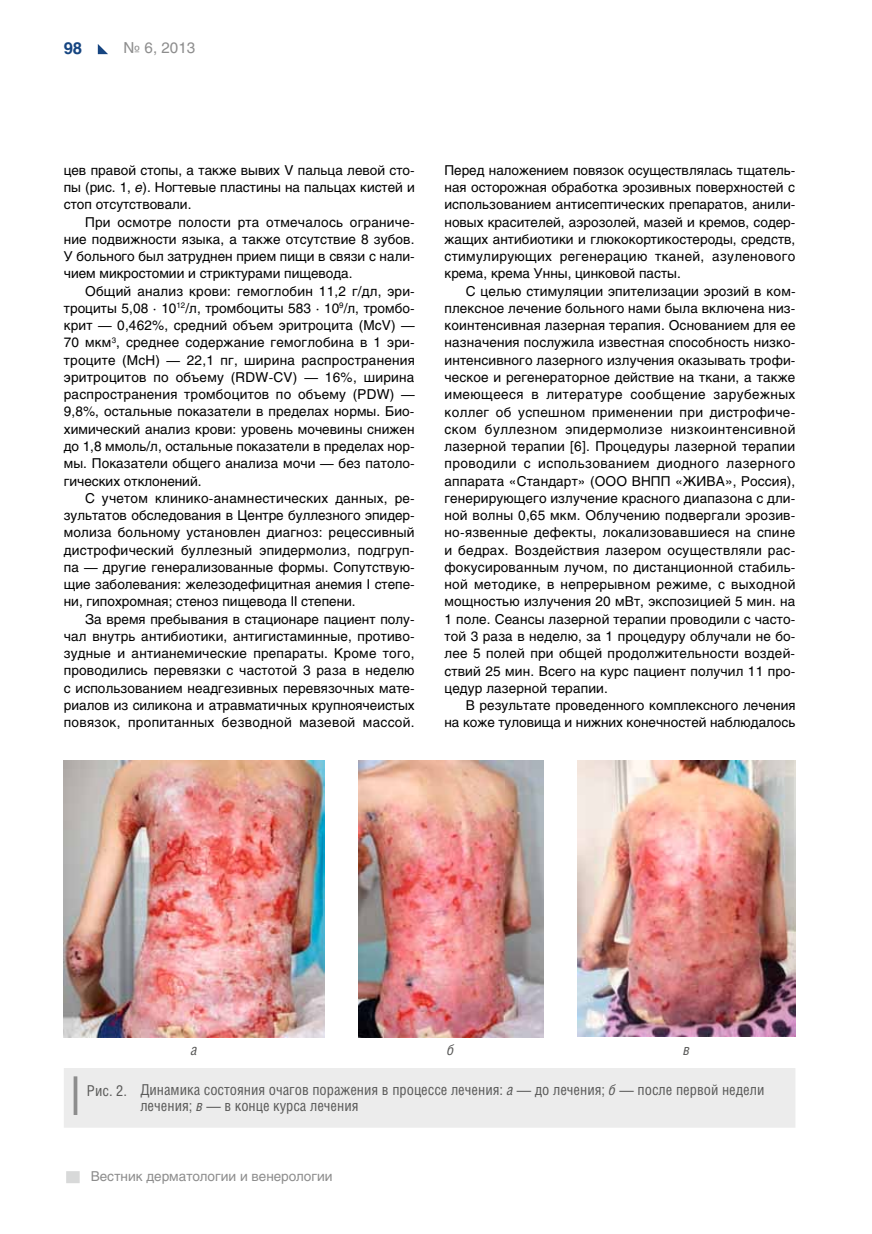
<style>
.page{position:relative;width:872px;height:1234px;background:#fff}
.page>*{position:absolute;margin:0;border:0;box-sizing:border-box;transform-origin:0 0}
.t1{font:700 16.5px "Helios C";color:#164581}
.t2{font:15px/16.5px "Helios Cond C";color:#5a5a59}
.t3{font:15px "Helios C";color:#8d8d8d}
.t4{font:italic 15px "Helios Cond C";color:#5a5a59}
.t5{font:13.5px/17.2px "Helios C";color:#000;text-align:justify}
.t6{font:13.5px "Helios C";color:#8d8d8d}
.s1{font-style:italic}
</style>
<div class="page">
<div style="left:66px;top:1170px;width:14px;height:12px;background:#d8d9d9"></div>
<svg style="left:98px;top:44px;width:10px;height:10px"></svg>
<img style="left:64px;top:760px;width:260px;height:277px">
<img style="left:358px;top:760px;width:185px;height:276px">
<img style="left:578px;top:760px;width:217px;height:276px">
<div style="left:64px;top:1068px;width:731px;height:59px;background:#ececec"></div>
<hr style="left:74px;top:1076px;width:3px;height:38px;background:#8d8d8d">
<p class="t1" style="left:64px;top:38px;width:20px">98</p>
<p class="t3" style="left:124px;top:39px;width:73px">№ 6, 2013</p>
<p class="t5" style="left:64px;top:161px;width:352px">цев правой стопы, а также вывих V пальца левой сто&shy;пы (рис. 1, <span class="s1">е</span>). Ногтевые пластины на пальцах кистей и стоп отсутствовали.</p>
<p class="t5" style="left:64px;top:213px;width:352px;text-indent:21px">При осмотре полости рта отмечалось ограниче&shy;ние подвижности языка, а также отсутствие 8 зубов.<br>У больного был затруднен прием пищи в связи с нали&shy;чием микростомии и стриктурами пищевода.</p>
<p class="t5" style="left:64px;top:282px;width:352px;text-indent:21px">Общий анализ крови: гемоглобин 11,2 г/дл, эри&shy;троциты 5,08 · 10<sup>12</sup>/л, тромбоциты 583 · 10<sup>9</sup>/л, тромбо&shy;крит — 0,462%, средний объем эритроцита (McV) — 70 мкм<sup>3</sup>, среднее содержание гемоглобина в 1 эри&shy;троците (McH) — 22,1 пг, ширина распространения эритроцитов по объему (RDW-CV) — 16%, ширина распространения тромбоцитов по объему (PDW) — 9,8%, остальные показатели в пределах нормы. Био&shy;химический анализ крови: уровень мочевины снижен до 1,8 ммоль/л, остальные показатели в пределах нор&shy;мы. Показатели общего анализа мочи — без патоло&shy;гических отклонений.</p>
<p class="t5" style="left:64px;top:489px;width:352px;text-indent:21px">С учетом клинико-анамнестических данных, ре&shy;зультатов обследования в Центре буллезного эпидер&shy;молиза больному установлен диагноз: рецессивный дистрофический буллезный эпидермолиз, подгруп&shy;па — другие генерализованные формы. Сопутствую&shy;щие заболевания: железодефицитная анемия I степе&shy;ни, гипохромная; стеноз пищевода II степени.</p>
<p class="t5" style="left:64px;top:610px;width:352px;text-indent:21px">За время пребывания в стационаре пациент полу&shy;чал внутрь антибиотики, антигистаминные, противо&shy;зудные и антианемические препараты. Кроме того, проводились перевязки с частотой 3 раза в неделю с использованием неадгезивных перевязочных мате&shy;риалов из силикона и атравматичных крупноячеистых повязок, пропитанных безводной мазевой массой.</p>
<p class="t5" style="left:444px;top:161px;width:352px">Перед наложением повязок осуществлялась тщатель&shy;ная осторожная обработка эрозивных поверхностей с использованием антисептических препаратов, анили&shy;новых красителей, аэрозолей, мазей и кремов, содер&shy;жащих антибиотики и глюкокортикостероды, средств, стимулирующих регенерацию тканей, азуленового крема, крема Унны, цинковой пасты.</p>
<p class="t5" style="left:444px;top:282px;width:352px;text-indent:21px">С целью стимуляции эпителизации эрозий в ком&shy;плексное лечение больного нами была включена низ&shy;коинтенсивная лазерная терапия. Основанием для ее назначения послужила известная способность низко&shy;интенсивного лазерного излучения оказывать трофи&shy;ческое и регенераторное действие на ткани, а также имеющееся в литературе сообщение зарубежных коллег об успешном применении при дистрофиче&shy;ском буллезном эпидермолизе низкоинтенсивной лазерной терапии [6]. Процедуры лазерной терапии проводили с использованием диодного лазерного аппарата «Стандарт» (ООО ВНПП «ЖИВА», Россия), генерирующего излучение красного диапазона с дли&shy;ной волны 0,65 мкм. Облучению подвергали эрозив&shy;но-язвенные дефекты, локализовавшиеся на спине и бедрах. Воздействия лазером осуществляли рас&shy;фокусированным лучом, по дистанционной стабиль&shy;ной методике, в непрерывном режиме, с выходной мощностью излучения 20 мВт, экспозицией 5 мин. на 1 поле. Сеансы лазерной терапии проводили с часто&shy;той 3 раза в неделю, за 1 процедуру облучали не бо&shy;лее 5 полей при общей продолжительности воздей&shy;ствий 25 мин. Всего на курс пациент получил 11 про&shy;цедур лазерной терапии.</p>
<p class="t5" style="left:444px;top:696px;width:352px;text-align:right">В результате проведенного комплексного лечения<br>на коже туловища и нижних конечностей наблюдалось</p>
<p class="t4" style="left:191px;top:1040px;width:8px">а</p>
<p class="t4" style="left:447px;top:1040px;width:9px">б</p>
<p class="t4" style="left:683px;top:1040px;width:8px">в</p>
<p class="t2" style="left:140px;top:1080px;width:625px;text-indent:-53px">Рис. 2. Динамика состояния очагов поражения в процессе лечения: <span class="s1">а</span> — до лечения; <span class="s1">б</span> — после первой недели лечения; <span class="s1">в</span> — в конце курса лечения</p>
<p class="t6" style="left:91px;top:1168px;width:243px">Вестник дерматологии и венерологии</p>
</div>
